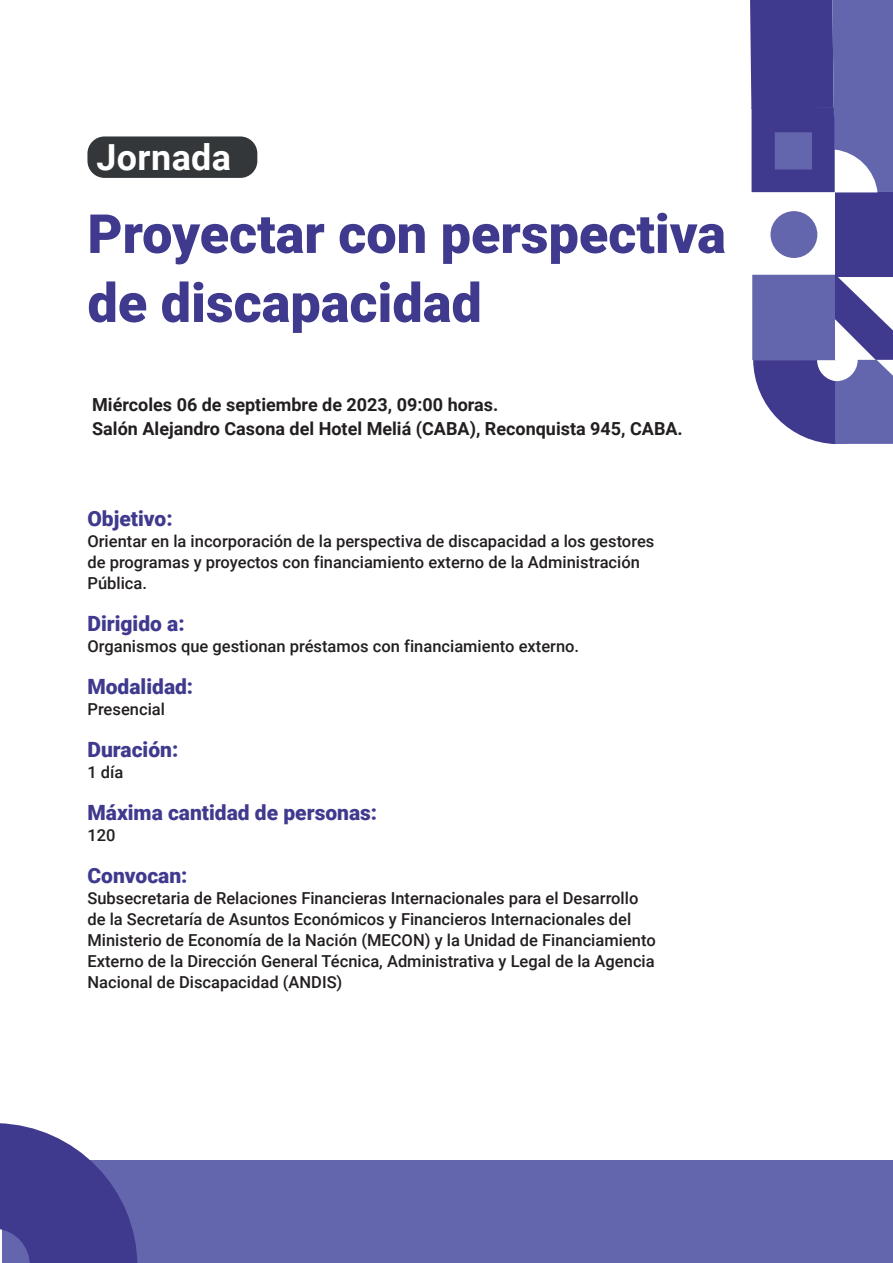
<style>
.page{position:relative;width:893px;height:1263px;background:#fff}
.page>*{position:absolute;margin:0;border:0;box-sizing:border-box;transform-origin:0 0}
.t1{font:900 54px/69px "Roboto";color:#403a8e}
.t2{font:700 36px "Roboto";letter-spacing:.01em;color:#fff}
.t3{font:900 21px "Roboto";color:#403a8e}
.t4{font:700 18px/24px "Roboto";color:#231f20}
.t5{font:500 16.5px/21px "Roboto";color:#231f20}
</style>
<div class="page">
<div style="left:87px;top:136px;width:170px;height:42px;background:#333739;border-radius:17px"></div>
<svg style="left:750px;top:0;width:143px;height:444px"></svg>
<div style="left:2px;top:1160px;width:891px;height:103px;background:#6365ad"></div>
<svg style="left:0;top:1123px;width:137px;height:140px"></svg>
<h2 class="t2" style="left:96px;top:132px;width:136px">Jornada</h2>
<h1 class="t1" style="left:87px;top:197px;width:640px">Proyectar con perspectiva de discapacidad</h1>
<p class="t4" style="left:92px;top:392px;width:592px">Miércoles 06 de septiembre de 2023, 09:00 horas.<br>Salón Alejandro Casona del Hotel Meliá (CABA), Reconquista 945, CABA.</p>
<p class="t3" style="left:87px;top:504px;width:87px">Objetivo:</p>
<p class="t5" style="left:87px;top:530px;width:568px">Orientar en la incorporación de la perspectiva de discapacidad a los gestores de programas y proyectos con financiamiento externo de la Administración<br>Pública.</p>
<p class="t3" style="left:87px;top:609px;width:99px">Dirigido a:</p>
<p class="t5" style="left:87px;top:635px;width:493px">Organismos que gestionan préstamos con financiamiento externo.</p>
<p class="t3" style="left:87px;top:672px;width:107px">Modalidad:</p>
<p class="t5" style="left:87px;top:698px;width:79px">Presencial</p>
<p class="t3" style="left:87px;top:735px;width:92px">Duración:</p>
<p class="t5" style="left:87px;top:761px;width:38px">1 día</p>
<p class="t3" style="left:87px;top:798px;width:291px">Máxima cantidad de personas:</p>
<p class="t5" style="left:87px;top:824px;width:30px">120</p>
<p class="t3" style="left:87px;top:861px;width:102px">Convocan:</p>
<p class="t5" style="left:87px;top:887px;width:570px">Subsecretaria de Relaciones Financieras Internacionales para el Desarrollo de la Secretaría de Asuntos Económicos y Financieros Internacionales del Ministerio de Economía de la Nación (MECON) y la Unidad de Financiamiento Externo de la Dirección General Técnica, Administrativa y Legal de la Agencia Nacional de Discapacidad (ANDIS)</p>
</div>
